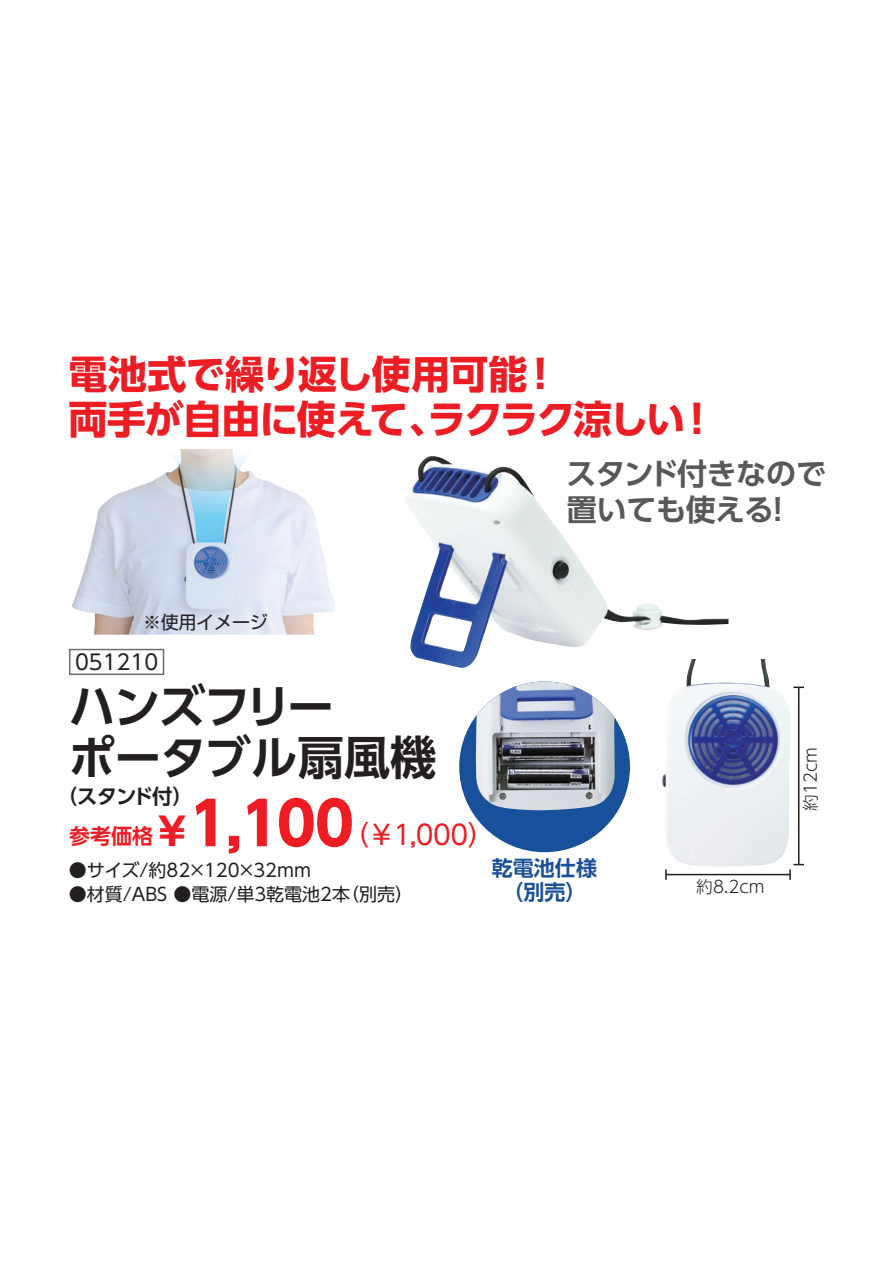
<style>
.page{position:relative;width:893px;height:1263px;background:#fff}
.page>*{position:absolute;margin:0;border:0;box-sizing:border-box;transform-origin:0 0}
.t1{font:700 46.35px/51px "UD Shin Go Pr 6 De";letter-spacing:-.025em;color:#231f20}
.t2{font:700 39px/45px "UD Shin Go Pr 6";letter-spacing:-.03em;color:#ee1d23}
.t3{font:700 30px/36px "UD Shin Go Pr 6 De";letter-spacing:-.015em;color:#57585a}
.t4{font:27px "UD Shin Go Pr 6";color:#ee1d23}
.t5{font:700 21px/24px "UD Shin Go Pr 6 De";color:#19509b;text-align:center}
.t6{font:21px "UD Shin Go Pr 6";color:#231f20}
.t7{font:700 20.25px "UD Shin Go Pr 6 De";letter-spacing:-.055em;color:#231f20}
.t8{font:18px "UD Shin Go Pr 6";color:#231f20}
.t9{font:18px "Shin Go Pro";letter-spacing:-.01em;color:#231f20}
.t10{font:300 16.8px "UD Shin Go Pr 6";color:#231f20}
.s1{font-family:"UD Shin Go Pr 6 De";font-weight:700;font-size:21px}
.s2{font-weight:700;font-size:37.95px}
.s3{font-weight:700;font-size:59.1px}
</style>
<div class="page">
<img style="left:405px;top:456px;width:324px;height:212px">
<div style="left:459px;top:681px;width:171px;height:171px;background:#19509b;border-radius:50%"></div>
<img style="left:475px;top:681px;width:141px;height:130px">
<img style="left:72px;top:474px;width:262px;height:161px">
<svg style="left:164px;top:449px;width:92px;height:93px"></svg>
<svg style="left:665px;top:869px;width:2px;height:11px"></svg>
<hr style="left:666px;top:874px;width:124px;height:1px;background:#231f20">
<svg style="left:793px;top:686px;width:11px;height:2px"></svg>
<svg style="left:789px;top:864px;width:15px;height:16px"></svg>
<hr style="left:798px;top:687px;width:1px;height:178px;background:#231f20">
<img style="left:662px;top:659px;width:128px;height:207px">
<div style="left:69px;top:649px;width:95px;height:26px;border:2px solid #6c6d70"></div>
<h2 class="t2" style="left:68px;top:351px;width:650px">電池式で繰り返し使用可能！<br>両手が自由に使えて、ラクラク涼しい！</h2>
<h3 class="t3" style="left:566px;top:454px;width:261px">スタンド付きなので置いても使える！</h3>
<p class="t9" style="left:143px;top:607px;width:126px">※使用イメージ</p>
<p class="t6" style="left:75px;top:645px;width:85px">051210</p>
<h1 class="t1" style="left:69px;top:679px;width:369px">ハンズフリー<br>ポータブル扇風機</h1>
<p class="t7" style="left:57px;top:780px;width:137px">（スタンド付）</p>
<h3 class="t4" style="left:69px;top:812px;width:427px"><span class="s1">参考価格</span><span class="s2">￥</span><span class="s3">1,100</span>（￥1,000）</h3>
<p class="t8" style="left:69px;top:856px;width:244px">●サイズ/約82×120×32mm</p>
<p class="t8" style="left:69px;top:880px;width:346px">●材質/ABS ●電源/単3乾電池2本（別売）</p>
<p class="t5" style="left:492px;top:855px;width:106px">乾電池仕様（別売）</p>
<p class="t10" style="left:696px;top:873px;width:70px">約8.2cm</p>
<p class="t10" style="left:797px;top:811px;width:66px;rotate:-90deg">約12cm</p>
</div>
